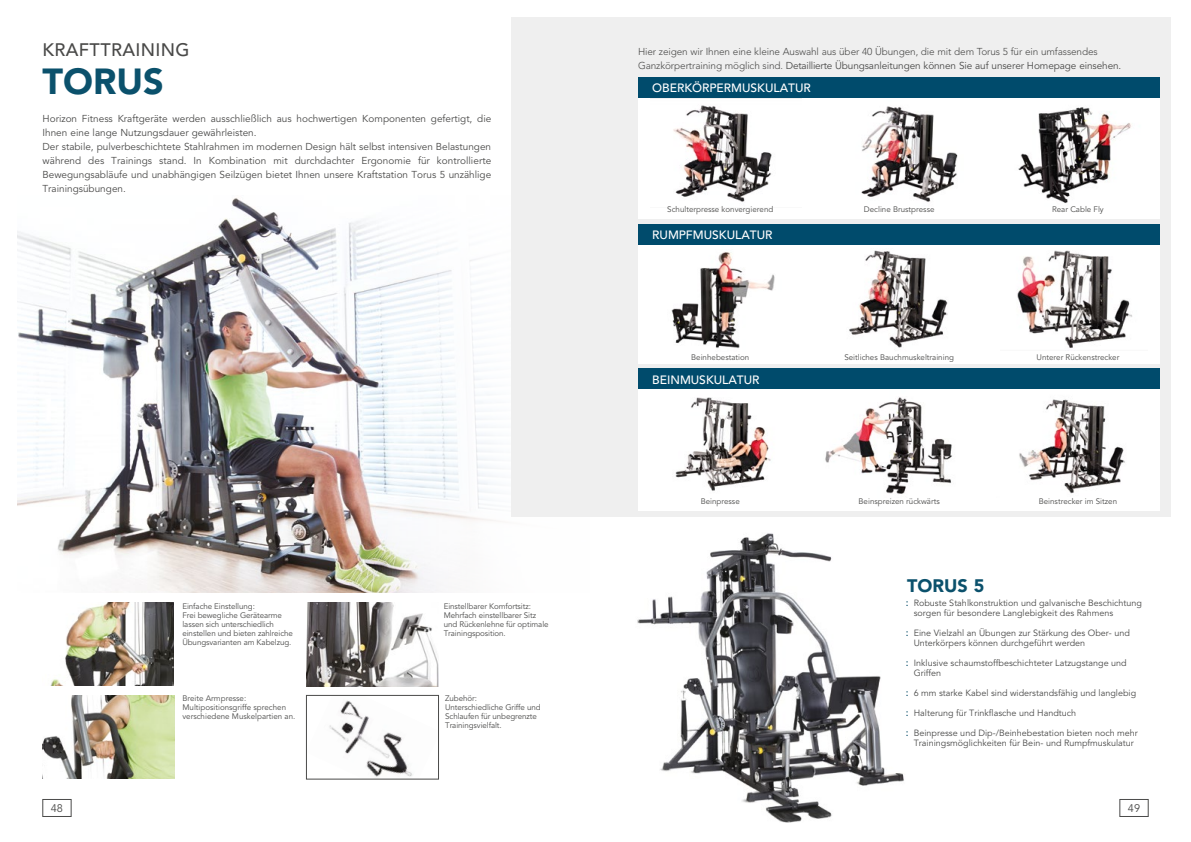
<style>
.page{position:relative;width:1191px;height:842px;background:#fff}
.page>*{position:absolute;margin:0;border:0;box-sizing:border-box;transform-origin:0 0}
.t1{font:900 36px "Avenir LT Std";color:#0b516c}
.t2{font:500 18px "Avenir LT Std";letter-spacing:.02em;color:#4a4a49}
.t3{font:900 18px "Avenir LT Std";color:#0b516c}
.t4{font:500 12px "Avenir LT Std";color:#fff}
.t5{font:11px "Avenir LT Std";color:#4a4a49}
.t6{font:10px/14px "Avenir LT Std";color:#4a4a49}
.t7{font:300 10px/14px "Avenir LT Std";letter-spacing:-.01em;color:#4a4a49}
.t8{font:9px/10px "Avenir LT Std";color:#4a4a49}
.t9{font:8px/9px "Avenir LT Std";letter-spacing:-.01em;color:#4a4a49}
.s1{font-weight:400}
.s2{font-weight:500;font-size:10px;color:#0b516c}
</style>
<div class="page">
<img style="left:17px;top:198px;width:479px;height:394px">
<img style="left:50px;top:603px;width:124px;height:83px">
<img style="left:329px;top:700px;width:84px;height:77px">
<div style="left:306px;top:695px;width:133px;height:84px;border:1px solid #4a4a49"></div>
<img style="left:43px;top:695px;width:132px;height:84px">
<img style="left:306px;top:603px;width:132px;height:83px">
<div style="left:511px;top:18px;width:660px;height:499px;background:#efefef"></div>
<img style="left:637px;top:533px;width:267px;height:290px">
<div style="left:638px;top:98px;width:169px;height:120px;background:#fff"></div>
<img style="left:650px;top:98px;width:152px;height:104px">
<div style="left:802px;top:96px;width:181px;height:122px;background:#fff"></div>
<img style="left:861px;top:106px;width:97px;height:96px">
<div style="left:981px;top:96px;width:178px;height:122px;background:#fff"></div>
<img style="left:1018px;top:107px;width:113px;height:96px">
<div style="left:638px;top:244px;width:184px;height:120px;background:#fff"></div>
<img style="left:671px;top:252px;width:104px;height:96px">
<div style="left:817px;top:244px;width:164px;height:120px;background:#fff"></div>
<img style="left:849px;top:250px;width:99px;height:98px">
<div style="left:980px;top:245px;width:180px;height:119px;background:#fff"></div>
<img style="left:1017px;top:250px;width:115px;height:98px">
<div style="left:638px;top:388px;width:179px;height:123px;background:#fff"></div>
<img style="left:675px;top:397px;width:96px;height:94px">
<div style="left:817px;top:388px;width:179px;height:123px;background:#fff"></div>
<img style="left:825px;top:397px;width:127px;height:97px">
<div style="left:638px;top:77px;width:521px;height:21px;background:#004b6c"></div>
<div style="left:996px;top:388px;width:163px;height:123px;background:#fff"></div>
<img style="left:1019px;top:399px;width:106px;height:95px">
<div style="left:638px;top:224px;width:522px;height:21px;background:#004b6c"></div>
<div style="left:638px;top:368px;width:522px;height:21px;background:#004b6c"></div>
<div style="left:43px;top:799px;width:28px;height:18px;border:1px solid #4a4a49"></div>
<div style="left:1119px;top:799px;width:29px;height:18px;border:1px solid #4a4a49"></div>
<h2 class="t2" style="left:43px;top:39px;width:148px">KRAFTTRAINING</h2>
<h1 class="t1" style="left:43px;top:60px;width:123px">TORUS</h1>
<p class="t6" style="left:43px;top:112px;width:450px">Horizon Fitness Kraftgeräte werden ausschließlich aus hochwertigen Komponenten gefertigt, die Ihnen eine lange Nutzungsdauer gewährleisten.<br>Der stabile, pulverbeschichtete Stahlrahmen im modernen Design hält selbst intensiven Belastungen während des Trainings stand. In Kombination mit durchdachter Ergonomie für kontrollierte Bewegungsabläufe und unabhängigen Seilzügen bietet Ihnen unsere Kraftstation Torus 5 unzählige Trainingsübungen.</p>
<p class="t9" style="left:182px;top:602px;width:112px">Einfache Einstellung:<br>Frei bewegliche Gerätearme lassen sich unterschiedlich einstellen und bieten zahlreiche<br>Übungsvarianten am Kabelzug.</p>
<p class="t9" style="left:182px;top:694px;width:114px">Breite Armpresse:<br>Multipositionsgriffe sprechen verschiedene Muskelpartien an.</p>
<p class="t9" style="left:444px;top:602px;width:106px">Einstellbarer Komfortsitz:<br>Mehrfach einstellbarer Sitz und Rückenlehne für optimale<br>Trainingsposition.</p>
<p class="t9" style="left:445px;top:694px;width:97px">Zubehör:<br>Unterschiedliche Griffe und<br>Schlaufen für unbegrenzte<br>Trainingsvielfalt.</p>
<p class="t7" style="left:638px;top:44px;width:485px">Hier zeigen wir Ihnen eine kleine Auswahl aus über 40 Übungen, die mit dem Torus 5 für ein umfassendes<br>Ganzkörpertraining möglich sind. <span class="s1">Detaillierte Übungsanleitungen können Sie auf unserer Homepage einsehen.</span></p>
<h3 class="t4" style="left:652px;top:81px;width:160px">OBERKÖRPERMUSKULATUR</h3>
<p class="t9" style="left:667px;top:205px;width:108px">Schulterpresse konvergierend</p>
<h3 class="t4" style="left:652px;top:228px;width:122px">RUMPFMUSKULATUR</h3>
<p class="t9" style="left:864px;top:205px;width:72px">Decline Brustpresse</p>
<p class="t9" style="left:1052px;top:205px;width:53px">Rear Cable Fly</p>
<p class="t9" style="left:691px;top:353px;width:60px">Beinhebestation</p>
<h3 class="t4" style="left:652px;top:373px;width:109px">BEINMUSKULATUR</h3>
<p class="t9" style="left:700px;top:497px;width:41px">Beinpresse</p>
<p class="t9" style="left:844px;top:353px;width:111px">Seitliches Bauchmuskeltraining</p>
<p class="t9" style="left:858px;top:497px;width:83px">Beinspreizen rückwärts</p>
<p class="t9" style="left:1036px;top:353px;width:84px">Unterer Rückenstrecker</p>
<p class="t9" style="left:1038px;top:497px;width:80px">Beinstrecker im Sitzen</p>
<h2 class="t3" style="left:907px;top:575px;width:79px">TORUS 5</h2>
<p class="t8" style="left:913px;top:598px;width:230px;text-indent:-9px"><span class="s2">:</span> Robuste Stahlkonstruktion und galvanische Beschichtung sorgen für besondere Langlebigkeit des Rahmens</p>
<p class="t8" style="left:913px;top:628px;width:218px;text-indent:-9px"><span class="s2">:</span> Eine Vielzahl an Übungen zur Stärkung des Ober- und<br>Unterkörpers können durchgeführt werden</p>
<p class="t8" style="left:913px;top:658px;width:214px;text-indent:-9px"><span class="s2">:</span> Inklusive schaumstoffbeschichteter Latzugstange und<br>Griffen</p>
<p class="t8" style="left:905px;top:688px;width:232px"><span class="s2">:</span> 6 mm starke Kabel sind widerstandsfähig und langlebig</p>
<p class="t8" style="left:905px;top:708px;width:172px"><span class="s2">:</span> Halterung für Trinkflasche und Handtuch</p>
<p class="t8" style="left:905px;top:728px;width:234px;text-align:center"><span class="s2">:</span> Beinpresse und Dip-/Beinhebestation bieten noch mehr<br>Trainingsmöglichkeiten für Bein- und Rumpfmuskulatur</p>
<h3 class="t5" style="left:51px;top:802px;width:14px">48</h3>
<h3 class="t5" style="left:1127px;top:802px;width:14px">49</h3>
</div>
